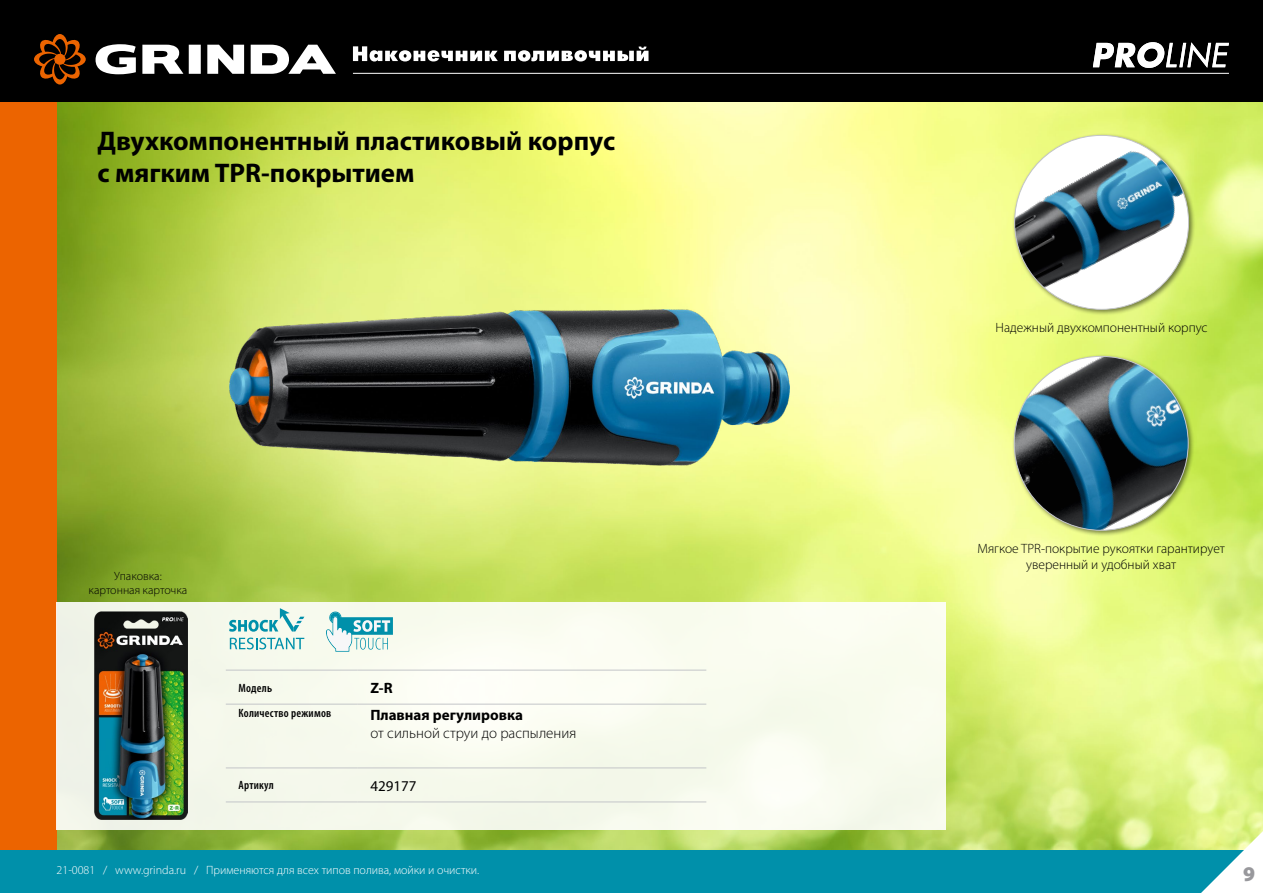
<style>
.page{position:relative;width:1263px;height:893px;background:#fff}
.page>*{position:absolute;margin:0;border:0;box-sizing:border-box;transform-origin:0 0}
.t1{font:700 27px/32.4px "Myriad Pro";color:#000}
.t2{font:900 21px "Myriad Pro";color:#98989c}
.t3{font:300 15px "Myriad Pro";color:#000}
.t4{font:700 15px "Myriad Pro";color:#000}
.t5{font:15px "Myriad Pro";color:#000}
.t6{font:300 13.5px/16.2px "Myriad Pro";color:#000;text-align:center}
.t7{font:300 12px "Myriad Pro";color:#fff}
.t8{font:600 condensed 12px "Myriad Pro";letter-spacing:.02em;color:#000}
.t9{font:300 12px/14.4px "Myriad Pro";color:#000;text-align:center}
</style>
<div class="page">
<img style="left:57px;top:102px;width:1206px;height:748px">
<div style="left:0;top:102px;width:57px;height:791px;background:#ec6400"></div>
<div style="left:0;top:0;width:1263px;height:102px;background:#000"></div>
<svg style="left:96px;top:44px;width:240px;height:30px"></svg>
<svg style="left:34px;top:34px;width:52px;height:51px"></svg>
<div style="left:0;top:850px;width:1263px;height:43px;background:#0090aa"></div>
<svg style="left:1093px;top:42px;width:136px;height:26px"></svg>
<hr style="left:353px;top:73px;width:876px;height:1px;background:#fff">
<svg style="left:353px;top:46px;width:295px;height:16px"></svg>
<div style="left:57px;top:602px;width:889px;height:228px;background:#f8fbed"></div>
<hr style="left:226px;top:704px;width:132px;height:1px;background:#c3c5c8">
<hr style="left:358px;top:704px;width:348px;height:1px;background:#c3c5c8">
<hr style="left:226px;top:768px;width:132px;height:1px;background:#c3c5c8">
<hr style="left:358px;top:768px;width:348px;height:1px;background:#c3c5c8">
<hr style="left:226px;top:802px;width:132px;height:1px;background:#c3c5c8">
<hr style="left:358px;top:802px;width:348px;height:1px;background:#c3c5c8">
<hr style="left:226px;top:670px;width:132px;height:1px;background:#c3c5c8">
<hr style="left:358px;top:670px;width:348px;height:1px;background:#c3c5c8">
<div style="left:1012px;top:133px;width:184px;height:183px;background:#000;opacity:.5"></div>
<div style="left:1014px;top:135px;width:174px;height:174px;background:#fff;border-radius:50%"></div>
<img style="left:1014px;top:145px;width:174px;height:147px">
<div style="left:1012px;top:354px;width:183px;height:183px;background:#000;opacity:.5"></div>
<img style="left:1014px;top:356px;width:174px;height:174px">
<img style="left:229px;top:310px;width:561px;height:155px">
<img style="left:95px;top:612px;width:92px;height:207px">
<svg style="left:1201px;top:831px;width:62px;height:62px"></svg>
<svg style="left:230px;top:638px;width:74px;height:11px"></svg>
<svg style="left:229px;top:608px;width:75px;height:24px"></svg>
<svg style="left:326px;top:611px;width:67px;height:41px"></svg>
<h1 class="t1" style="left:97px;top:124px;width:519px">Двухкомпонентный пластиковый корпус с мягким TPR-покрытием</h1>
<p class="t9" style="left:88px;top:569px;width:100px">Упаковка: картонная карточка</p>
<p class="t8" style="left:239px;top:681px;width:35px">Модель</p>
<p class="t4" style="left:370px;top:678px;width:24px">Z-R</p>
<p class="t8" style="left:239px;top:707px;width:94px">Количество режимов</p>
<p class="t4" style="left:370px;top:705px;width:154px">Плавная регулировка</p>
<p class="t3" style="left:370px;top:724px;width:207px">от сильной струи до распыления</p>
<p class="t8" style="left:239px;top:779px;width:37px">Артикул</p>
<p class="t5" style="left:370px;top:776px;width:48px">429177</p>
<p class="t7" style="left:57px;top:862px;width:424px">21-0081 / www.grinda.ru / Применяются для всех типов полива, мойки и очистки.</p>
<p class="t6" style="left:995px;top:319px;width:213px">Надежный двухкомпонентный корпус</p>
<p class="t6" style="left:977px;top:540px;width:249px">Мягкое TPR-покрытие рукоятки гарантирует уверенный и удобный хват</p>
<h2 class="t2" style="left:1243px;top:860px;width:14px">9</h2>
</div>
